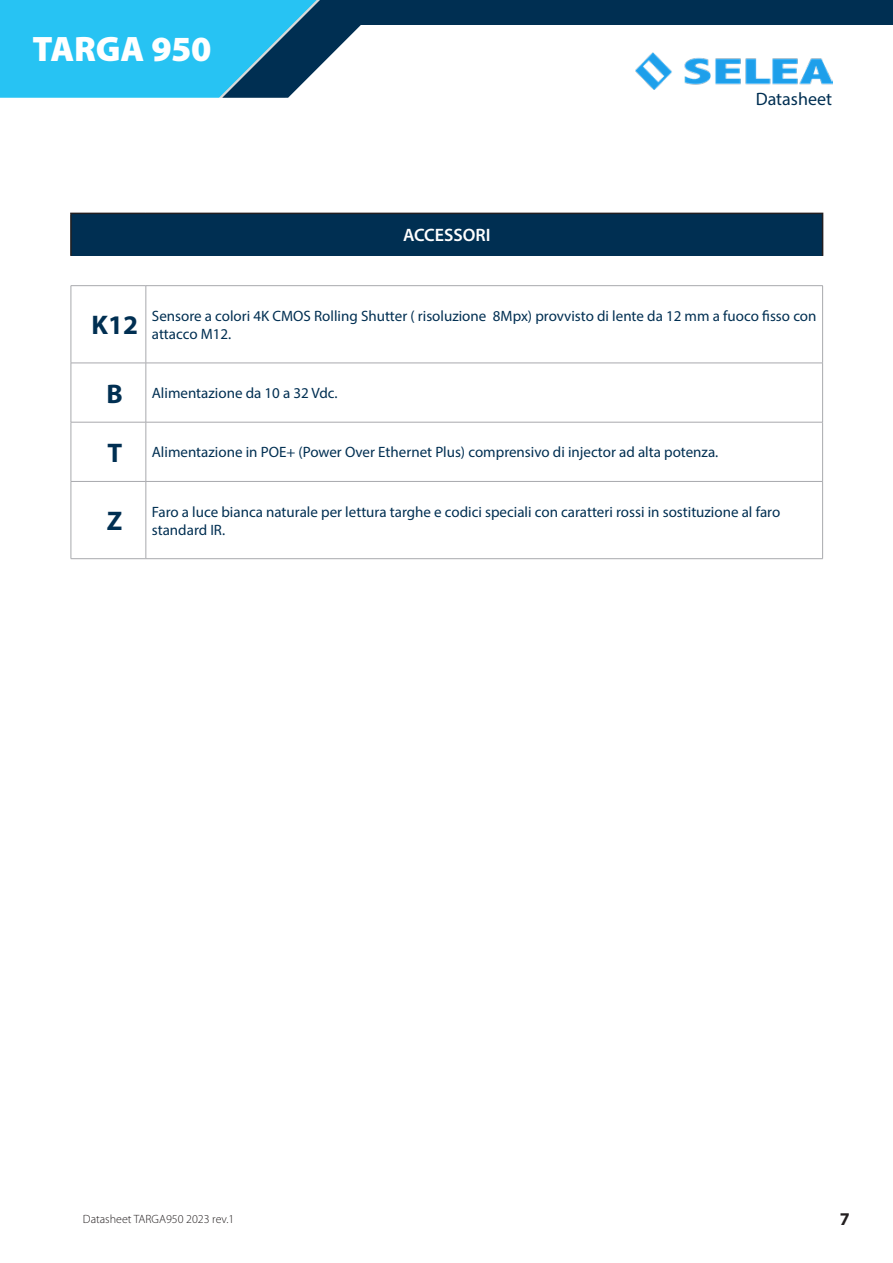
<style>
.page{position:relative;width:893px;height:1263px;background:#fff}
.page>*{position:absolute;margin:0;border:0;box-sizing:border-box;transform-origin:0 0}
.t1{font:900 35.55px "Myriad Pro";letter-spacing:-.01em;color:#fff}
.t2{font:700 27px "Myriad Pro";color:#002f52}
.t3{font:18px "Myriad Pro";color:#002f52}
.t4{font:600 18px "Myriad Pro";color:#fff}
.t5{font:700 18px "Myriad Pro";color:#231f20}
.t6{font:15px/18px "Myriad Pro";color:#002f52}
.t7{font:300 12px "Myriad Pro";color:#231f20}
</style>
<div class="page">
<img style="left:635px;top:52px;width:197px;height:37px">
<div style="left:71px;top:213px;width:752px;height:43px;background:#002f52"></div>
<hr style="left:70px;top:213px;width:76px;height:1px;background:#231f20">
<hr style="left:70px;top:214px;width:2px;height:42px;background:#231f20">
<hr style="left:146px;top:213px;width:677px;height:1px;background:#231f20">
<hr style="left:822px;top:214px;width:1px;height:42px;background:#231f20">
<hr style="left:71px;top:286px;width:1px;height:77px;background:#a8a9ad">
<hr style="left:146px;top:286px;width:1px;height:77px;background:#a8a9ad">
<hr style="left:822px;top:286px;width:1px;height:77px;background:#a8a9ad">
<hr style="left:71px;top:363px;width:75px;height:1px;background:#a8a9ad">
<hr style="left:71px;top:363px;width:1px;height:59px;background:#a8a9ad">
<hr style="left:146px;top:363px;width:677px;height:1px;background:#a8a9ad">
<hr style="left:146px;top:363px;width:1px;height:59px;background:#a8a9ad">
<hr style="left:822px;top:363px;width:1px;height:59px;background:#a8a9ad">
<hr style="left:71px;top:422px;width:75px;height:1px;background:#a8a9ad">
<hr style="left:71px;top:422px;width:1px;height:59px;background:#a8a9ad">
<hr style="left:146px;top:422px;width:677px;height:1px;background:#a8a9ad">
<hr style="left:146px;top:422px;width:1px;height:59px;background:#a8a9ad">
<hr style="left:822px;top:422px;width:1px;height:59px;background:#a8a9ad">
<hr style="left:71px;top:481px;width:75px;height:1px;background:#a8a9ad">
<hr style="left:71px;top:482px;width:1px;height:76px;background:#a8a9ad">
<hr style="left:146px;top:481px;width:677px;height:1px;background:#a8a9ad">
<hr style="left:146px;top:482px;width:1px;height:76px;background:#a8a9ad">
<hr style="left:822px;top:482px;width:1px;height:76px;background:#a8a9ad">
<hr style="left:71px;top:558px;width:75px;height:1px;background:#a8a9ad">
<hr style="left:146px;top:558px;width:677px;height:1px;background:#a8a9ad">
<hr style="left:71px;top:285px;width:75px;height:1px;background:#a8a9ad">
<hr style="left:146px;top:285px;width:677px;height:1px;background:#a8a9ad">
<svg style="left:0;top:0;width:386px;height:98px;background:#3db5dc"></svg>
<div style="left:326px;top:0;width:567px;height:24px;background:#002f52"></div>
<p class="t1" style="left:33px;top:28px;width:181px">TARGA 950</p>
<p class="t4" style="left:403px;top:224px;width:89px">ACCESSORI</p>
<p class="t3" style="left:756px;top:88px;width:78px">Datasheet</p>
<p class="t2" style="left:91px;top:308px;width:48px">K12</p>
<p class="t6" style="left:152px;top:307px;width:666px">Sensore a colori 4K CMOS Rolling Shutter ( risoluzione 8Mpx) provvisto di lente da 12 mm a fuoco fisso con attacco M12.</p>
<p class="t2" style="left:107px;top:376px;width:18px">B</p>
<p class="t6" style="left:152px;top:384px;width:187px">Alimentazione da 10 a 32 Vdc.</p>
<p class="t2" style="left:107px;top:435px;width:16px">T</p>
<p class="t6" style="left:152px;top:443px;width:568px">Alimentazione in POE+ (Power Over Ethernet Plus) comprensivo di injector ad alta potenza.</p>
<p class="t2" style="left:107px;top:503px;width:17px">Z</p>
<p class="t6" style="left:152px;top:502px;width:630px">Faro a luce bianca naturale per lettura targhe e codici speciali con caratteri rossi in sostituzione al faro standard IR.</p>
<p class="t7" style="left:83px;top:1212px;width:153px">Datasheet TARGA950 2023 rev.1</p>
<p class="t5" style="left:840px;top:1208px;width:11px">7</p>
</div>
